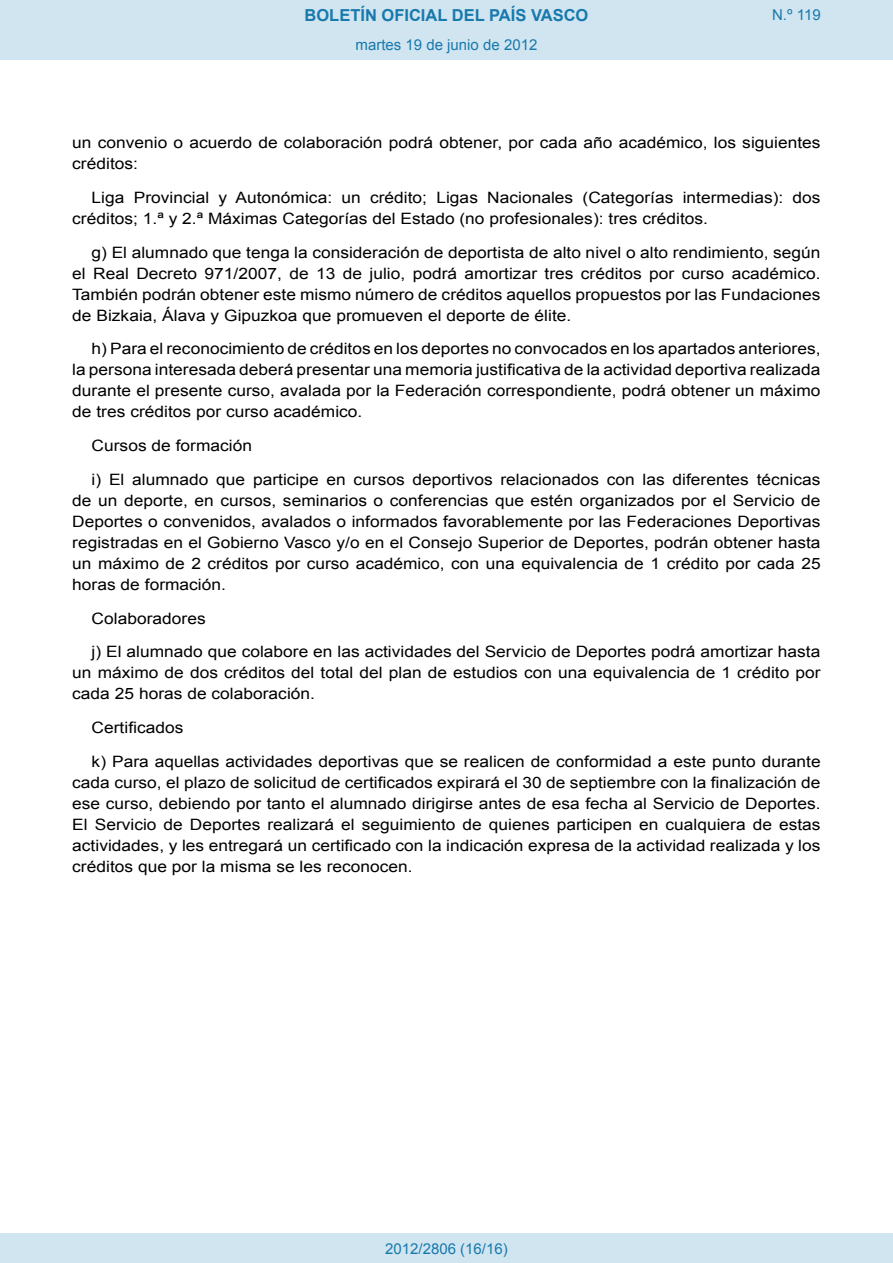
<style>
.page{position:relative;width:893px;height:1263px;background:#fff}
.page>*{position:absolute;margin:0;border:0;box-sizing:border-box;transform-origin:0 0}
.t1{font:700 16.5px "Arial";color:#1879ad}
.BOPVDetalle{font:15.6px/21px "Arial";color:#000;text-align:justify;scale:1.11 1}
.Paginacion_Centro{font:15px "Arial";color:#1879ad}
</style>
<div class="page">
<div style="left:0;top:0;width:893px;height:60px;background:#d0e5f0"></div>
<div style="left:0;top:1233px;width:893px;height:30px;background:#d0e5f0"></div>
<p class="t1" style="left:305px;top:4px;width:285px">BOLETÍN OFICIAL DEL PAÍS VASCO</p>
<p class="Paginacion_Centro" style="left:356px;top:35px;width:183px">martes 19 de junio de 2012</p>
<p class="Paginacion_Centro" style="left:772px;top:5px;width:50px">N.º 119</p>
<p class="BOPVDetalle" style="left:72px;top:132px;width:676px">un convenio o acuerdo de colaboración podrá obtener, por cada año académico, los siguientes créditos:</p>
<p class="BOPVDetalle" style="left:72px;top:187px;width:676px;text-indent:19px">Liga Provincial y Autonómica: un crédito; Ligas Nacionales (Categorías intermedias): dos créditos; 1.ª y 2.ª Máximas Categorías del Estado (no profesionales): tres créditos.</p>
<p class="BOPVDetalle" style="left:72px;top:242px;width:676px;text-indent:19px">g) El alumnado que tenga la consideración de deportista de alto nivel o alto rendimiento, según el Real Decreto 971/2007, de 13 de julio, podrá amortizar tres créditos por curso académico.<br>También podrán obtener este mismo número de créditos aquellos propuestos por las Fundaciones de Bizkaia, Álava y Gipuzkoa que promueven el deporte de élite.</p>
<p class="BOPVDetalle" style="left:72px;top:339px;width:676px;text-indent:19px">h) Para el reconocimiento de créditos en los deportes no convocados en los apartados anteriores, la persona interesada deberá presentar una memoria justificativa de la actividad deportiva realizada durante el presente curso, avalada por la Federación correspondiente, podrá obtener un máximo de tres créditos por curso académico.</p>
<p class="BOPVDetalle" style="left:92px;top:435px;width:146px">Cursos de formación</p>
<p class="BOPVDetalle" style="left:72px;top:469px;width:676px;text-indent:19px">i) El alumnado que participe en cursos deportivos relacionados con las diferentes técnicas de un deporte, en cursos, seminarios o conferencias que estén organizados por el Servicio de Deportes o convenidos, avalados o informados favorablemente por las Federaciones Deportivas registradas en el Gobierno Vasco y/o en el Consejo Superior de Deportes, podrán obtener hasta un máximo de 2 créditos por curso académico, con una equivalencia de 1 crédito por cada 25 horas de formación.</p>
<p class="BOPVDetalle" style="left:92px;top:608px;width:104px">Colaboradores</p>
<p class="BOPVDetalle" style="left:72px;top:642px;width:676px;text-indent:19px">j) El alumnado que colabore en las actividades del Servicio de Deportes podrá amortizar hasta un máximo de dos créditos del total del plan de estudios con una equivalencia de 1 crédito por cada 25 horas de colaboración.</p>
<p class="BOPVDetalle" style="left:92px;top:717px;width:84px">Certificados</p>
<p class="BOPVDetalle" style="left:72px;top:751px;width:676px;text-indent:19px">k) Para aquellas actividades deportivas que se realicen de conformidad a este punto durante cada curso, el plazo de solicitud de certificados expirará el 30 de septiembre con la finalización de ese curso, debiendo por tanto el alumnado dirigirse antes de esa fecha al Servicio de Deportes.<br>El Servicio de Deportes realizará el seguimiento de quienes participen en cualquiera de estas actividades, y les entregará un certificado con la indicación expresa de la actividad realizada y los créditos que por la misma se les reconocen.</p>
<p class="Paginacion_Centro" style="left:385px;top:1238px;width:124px">2012/2806 (16/16)</p>
</div>
